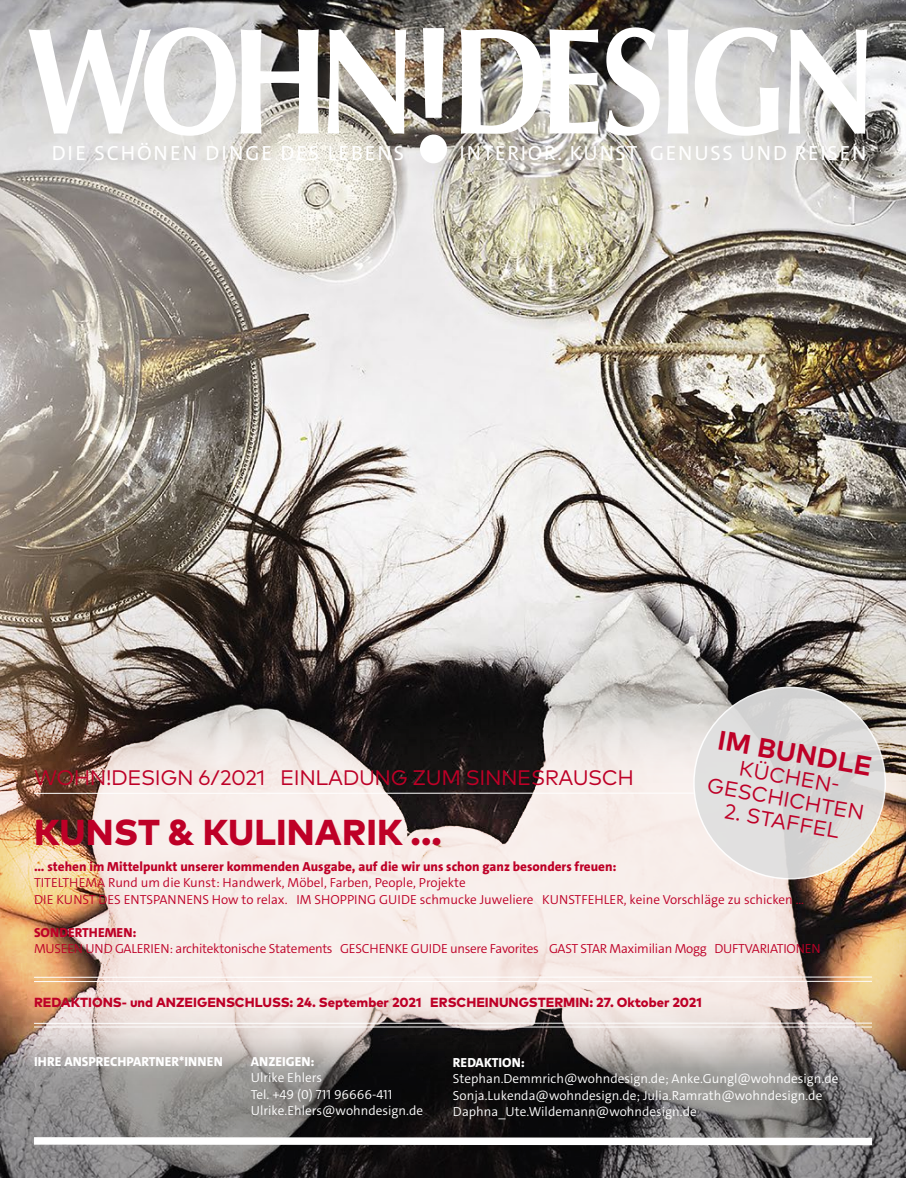
<style>
.page{position:relative;width:906px;height:1178px;background:#fff}
.page>*{position:absolute;margin:0;border:0;box-sizing:border-box;transform-origin:0 0}
.t1{font:700 151.95px "Optima";letter-spacing:-.075em;color:#fff;scale:.83 1}
.t2{font:800 36px "Mark Pro";letter-spacing:.005em;color:#be0027}
.t3{font:700 27px "Mark Pro";color:#be0027}
.t4{font:21px/22.5px "Mark Pro";letter-spacing:-.02em;color:#be0027;text-align:center}
.t5{font:20.55px "The Sans C4 s";letter-spacing:.095em;color:#fff}
.t6{font:300 13.2px/16.5px "The Sans C4 s";color:#fff}
.t7{font:300 13.2px/16.5px "The Sans C4 s";color:#be0027}
.t8{font:300 13.2px "The Sans C4 s";letter-spacing:-.02em;color:#be0027}
.t9{font:800 13.2px "The Sans C4 s";color:#be0027}
.t10{font:800 13.2px "Mark Pro";color:#be0027}
.t11{font:800 13.2px "The Sans C4 s";color:#fff}
.s1{font-family:"Mark Pro";font-weight:500;font-stretch:condensed;font-size:190.5px}
</style>
<div class="page">
<img style="left:0;top:0;width:906px;height:712px">
<svg style="left:0;top:1067px;width:906px;height:111px;background:#595858"></svg>
<svg style="left:0;top:712px;width:906px;height:355px;background:#cabcb3"></svg>
<hr style="left:34px;top:793px;width:660px;height:1px;background:#fff">
<svg style="left:27px;top:1133px;width:852px;height:16px"></svg>
<div style="left:694px;top:687px;width:191px;height:192px;background:linear-gradient(to right,#e0e0e0,#d8d6d5);border-radius:50%"></div>
<hr style="left:34px;top:977px;width:838px;height:1px;background:#fff">
<hr style="left:34px;top:981px;width:838px;height:1px;background:#fff">
<hr style="left:34px;top:1023px;width:838px;height:1px;background:#fff">
<hr style="left:34px;top:1026px;width:838px;height:1px;background:#fff">
<h1 class="t1" style="left:26px;top:-6px;width:1027px">WOHN<span class="s1">!</span>DESIGN</h1>
<h3 class="t5" style="left:52px;top:140px;width:354px">DIE SCHÖNEN DINGE DES LEBENS</h3>
<h3 class="t5" style="left:459px;top:140px;width:408px">INTERIOR. KUNST. GENUSS UND REISEN</h3>
<h3 class="t4" style="left:34px;top:765px;width:601px">WOHN!DESIGN 6/2021 EINLADUNG ZUM SINNESRAUSCH</h3>
<h2 class="t2" style="left:34px;top:804px;width:409px">KUNST &amp; KULINARIK ...</h2>
<h3 class="t3" style="left:721px;top:719px;width:158px;rotate:10deg">IM BUNDLE</h3>
<h3 class="t4" style="left:713px;top:750px;width:160px;rotate:10deg">KÜCHEN-<br>GESCHICHTEN</h3>
<h3 class="t4" style="left:727px;top:798px;width:118px;rotate:10deg">2. STAFFEL</h3>
<p class="t9" style="left:34px;top:858px;width:584px">... stehen im Mittelpunkt unserer kommenden Ausgabe, auf die wir uns schon ganz besonders freuen:</p>
<p class="t7" style="left:34px;top:875px;width:771px">TITELTHEMA Rund um die Kunst: Handwerk, Möbel, Farben, People, Projekte<br>DIE KUNST DES ENTSPANNENS How to relax. IM SHOPPING GUIDE schmucke Juweliere KUNSTFEHLER, keine Vorschläge zu schicken ...</p>
<p class="t9" style="left:34px;top:924px;width:104px">SONDERTHEMEN:</p>
<p class="t8" style="left:34px;top:940px;width:788px">MUSEEN UND GALERIEN: architektonische Statements GESCHENKE GUIDE unsere Favorites GAST STAR Maximilian Mogg DUFTVARIATIONEN</p>
<p class="t10" style="left:34px;top:992px;width:669px">REDAKTIONS- und ANZEIGENSCHLUSS: 24. September 2021 ERSCHEINUNGSTERMIN: 27. Oktober 2021</p>
<p class="t11" style="left:34px;top:1052px;width:190px">IHRE ANSPRECHPARTNER*INNEN</p>
<p class="t11" style="left:251px;top:1052px;width:65px">ANZEIGEN:</p>
<p class="t6" style="left:251px;top:1069px;width:174px">Ulrike Ehlers<br>Tel. +49 (0) 711 96666-411<br>Ulrike.Ehlers@wohndesign.de</p>
<p class="t11" style="left:453px;top:1054px;width:73px">REDAKTION:</p>
<p class="t6" style="left:453px;top:1070px;width:387px">Stephan.Demmrich@wohndesign.de; Anke.Gungl@wohndesign.de<br>Sonja.Lukenda@wohndesign.de; Julia.Ramrath@wohndesign.de<br>Daphna_Ute.Wildemann@wohndesign.de</p>
</div>
